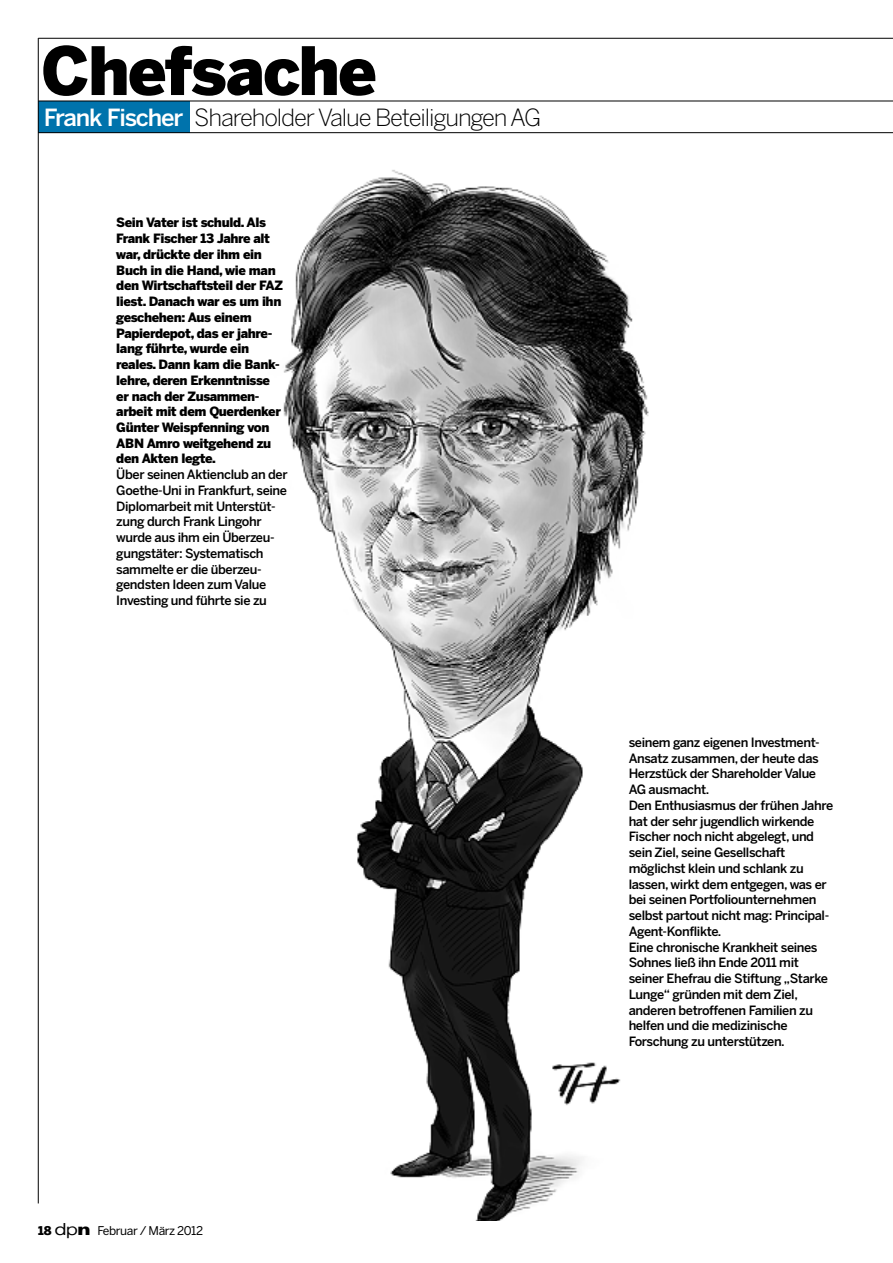
<style>
.page{position:relative;width:893px;height:1263px;background:#fff}
.page>*{position:absolute;margin:0;border:0;box-sizing:border-box;transform-origin:0 0}
.t1{font:66px "Benton Sans Black OV JYJOIA";letter-spacing:-.03em;color:#000}
.t2{font:23.55px "Benton Sans Light OV OYJOIA";letter-spacing:-.05em;color:#000}
.t3{font:12.75px/15.8px "Benton Sans Medium OV NYJOIA";letter-spacing:-.03em;color:#000}
.t4{font:12.75px/15.8px "Benton Sans Black OV JYJOIA";letter-spacing:-.03em;color:#000}
.t5{font:12px "Benton Sans Regular OV MYJOIA";letter-spacing:-.035em;color:#000}
.s1{font-family:"Benton Sans Medium OV NYJOIA";color:#fff}
.s2{font-family:"Benton Sans Black OV JYJOIA"}
.s3{font-family:"U53 Normal OV KYJOIA";font-size:18px}
.s4{font-family:"U83 Normal OV LYJOIA";font-size:18px}
</style>
<div class="page">
<div style="left:38px;top:101px;width:152px;height:32px;background:#0073ac"></div>
<img style="left:283px;top:170px;width:366px;height:1050px">
<hr style="left:38px;top:101px;width:855px;height:1px;background:#000">
<hr style="left:38px;top:132px;width:855px;height:1px;background:#000">
<hr style="left:38px;top:38px;width:855px;height:1px;background:#000">
<hr style="left:38px;top:38px;width:1px;height:1165px;background:#000">
<h1 class="t1" style="left:41px;top:31px;width:337px">Chefsache</h1>
<h2 class="t2" style="left:44px;top:104px;width:499px"><span class="s1">Frank Fischer</span> Shareholder Value Beteiligungen AG</h2>
<p class="t4" style="left:116px;top:215px;width:168px">Sein Vater ist schuld. Als<br>Frank Fischer 13 Jahre alt war, drückte der ihm ein<br>Buch in die Hand, wie man den Wirtschaftsteil der FAZ liest. Danach war es um ihn geschehen: Aus einem<br>Papierdepot, das er jahre&shy;lang führte, wurde ein reales. Dann kam die Bank&shy;lehre, deren Erkenntnisse er nach der Zusammen&shy;arbeit mit dem Querdenker<br>Günter Weispfenning von<br>ABN Amro weitgehend zu den Akten legte.</p>
<p class="t3" style="left:116px;top:467px;width:173px">Über seinen Aktienclub an der<br>Goethe-Uni in Frankfurt, seine<br>Diplomarbeit mit Unterstüt&shy;zung durch Frank Lingohr wurde aus ihm ein Überzeu&shy;gungstäter: Systematisch sammelte er die überzeu&shy;gendsten Ideen zum Value<br>Investing und führte sie zu</p>
<p class="t5" style="left:38px;top:1224px;width:166px"><span class="s2">18</span> <span class="s3">dp</span><span class="s4">n</span> Februar / März 2012</p>
<p class="t3" style="left:629px;top:734px;width:206px">seinem ganz eigenen Investment-<br>Ansatz zusammen, der heute das<br>Herzstück der Shareholder Value<br>AG ausmacht.<br>Den Enthusiasmus der frühen Jahre hat der sehr jugendlich wirkende<br>Fischer noch nicht abgelegt, und sein Ziel, seine Gesellschaft möglichst klein und schlank zu lassen, wirkt dem entgegen, was er bei seinen Portfoliounternehmen selbst partout nicht mag: Principal-<br>Agent-Konflikte.<br>Eine chronische Krankheit seines<br>Sohnes ließ ihn Ende 2011 mit seiner Ehefrau die Stiftung „Starke<br>Lunge“ gründen mit dem Ziel, anderen betroffenen Familien zu helfen und die medizinische<br>Forschung zu unterstützen.</p>
</div>
